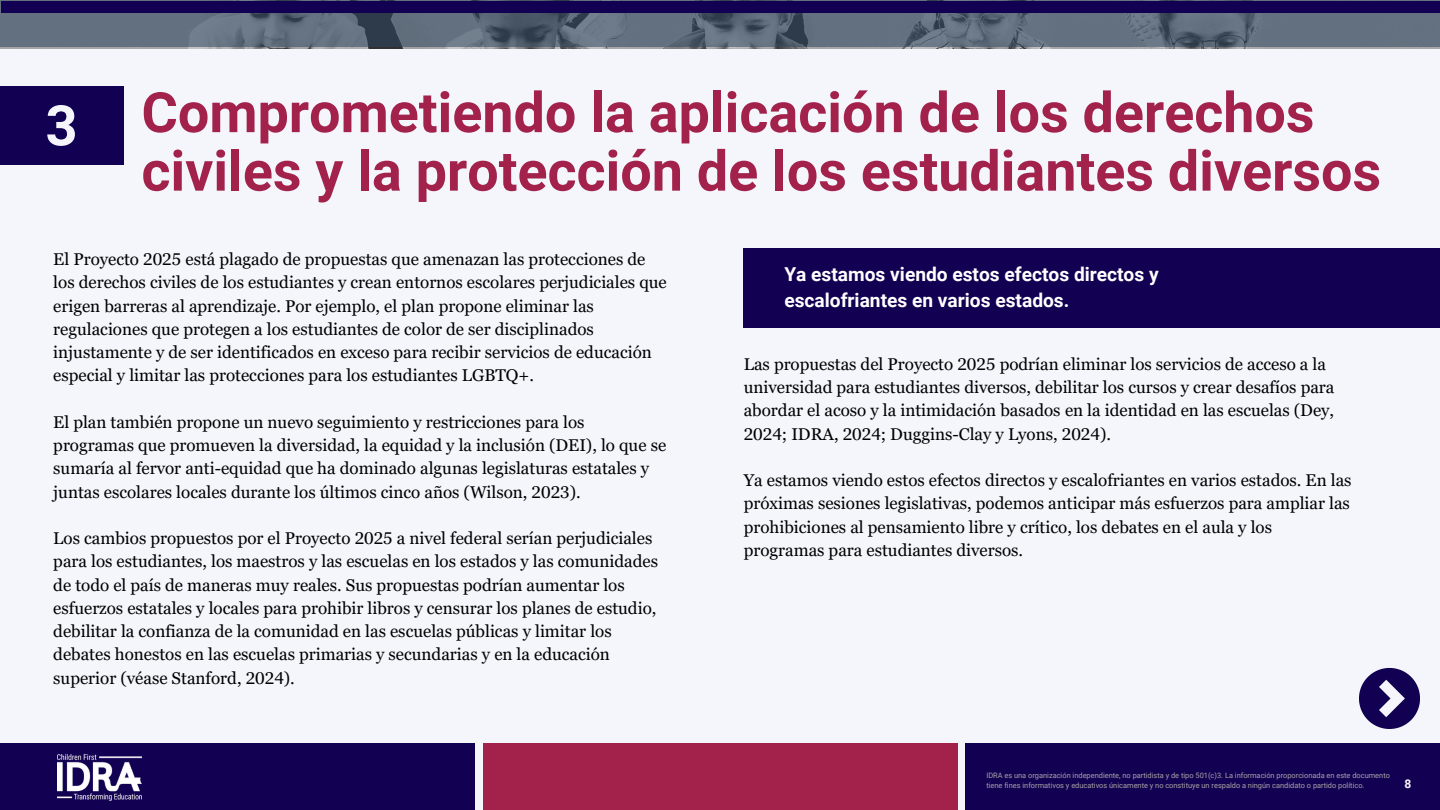
<style>
.page{position:relative;width:1440px;height:810px;background:#f4f6fc}
.page>*{position:absolute;margin:0;border:0;box-sizing:border-box;transform-origin:0 0}
.t1{font:700 56px "Roboto";color:#f4f6fc}
.t2{font:700 55.7px/58.5px "Roboto";color:#a2224c}
.t3{font:700 19.2px/26.2px "Roboto";color:#fff}
.t4{font:17px/23.2px "Georgia Pro";color:#000}
.t5{font:700 12px "Roboto";color:#f4f6fc}
.t6{font:7.4px/10px "Roboto";color:#a6a6a6}
</style>
<div class="page">
<div style="left:966px;top:743px;width:474px;height:67px;background:#120052"></div>
<div style="left:483px;top:743px;width:474px;height:67px;background:#a2224c"></div>
<div style="left:0;top:743px;width:474px;height:67px;background:#120052"></div>
<svg style="left:1359px;top:668px;width:61px;height:61px"></svg>
<div style="left:744px;top:248px;width:696px;height:80px;background:#120052"></div>
<img style="left:57px;top:755px;width:84px;height:45px">
<img style="left:0;top:47px;width:1440px;height:2px">
<svg style="left:0;top:0;width:1440px;height:47px;background:#5d6a79"></svg>
<div style="left:2px;top:1px;width:1438px;height:12px;background:#120052"></div>
<div style="left:0;top:86px;width:123px;height:79px;background:#120052"></div>
<p class="t1" style="left:46px;top:93px;width:34px">3</p>
<p class="t2" style="left:141px;top:84px;width:1241px">Comprometiendo la aplicación de los derechos civiles y la protección de los estudiantes diversos</p>
<p class="t4" style="left:53px;top:248px;width:615px">El Proyecto 2025 está plagado de propuestas que amenazan las protecciones de los derechos civiles de los estudiantes y crean entornos escolares perjudiciales que erigen barreras al aprendizaje. Por ejemplo, el plan propone eliminar las regulaciones que protegen a los estudiantes de color de ser disciplinados injustamente y de ser identificados en exceso para recibir servicios de educación especial y limitar las protecciones para los estudiantes LGBTQ+.</p>
<h1 class="t4" style="left:53px;top:410px;width:614px">El plan también propone un nuevo seguimiento y restricciones para los programas que promueven la diversidad, la equidad y la inclusión (DEI), lo que se sumaría al fervor anti-equidad que ha dominado algunas legislaturas estatales y juntas escolares locales durante los últimos cinco años (Wilson, 2023).</h1>
<h3 class="t4" style="left:53px;top:527px;width:606px">Los cambios propuestos por el Proyecto 2025 a nivel federal serían perjudiciales para los estudiantes, los maestros y las escuelas en los estados y las comunidades de todo el país de maneras muy reales. Sus propuestas podrían aumentar los esfuerzos estatales y locales para prohibir libros y censurar los planes de estudio, debilitar la confianza de la comunidad en las escuelas públicas y limitar los debates honestos en las escuelas primarias y secundarias y en la educación superior (véase Stanford, 2024).</h3>
<h2 class="t3" style="left:784px;top:261px;width:376px">Ya estamos viendo estos efectos directos y escalofriantes en varios estados.</h2>
<h3 class="t4" style="left:744px;top:352px;width:592px">Las propuestas del Proyecto 2025 podrían eliminar los servicios de acceso a la universidad para estudiantes diversos, debilitar los cursos y crear desafíos para abordar el acoso y la intimidación basados en la identidad en las escuelas (Dey, 2024; IDRA, 2024; Duggins-Clay y Lyons, 2024).</h3>
<h3 class="t4" style="left:744px;top:469px;width:609px">Ya estamos viendo estos efectos directos y escalofriantes en varios estados. En las próximas sesiones legislativas, podemos anticipar más esfuerzos para ampliar las prohibiciones al pensamiento libre y crítico, los debates en el aula y los programas para estudiantes diversos.</h3>
<h3 class="t6" style="left:986px;top:770px;width:405px">IDRA es una organización independiente, no partidista y de tipo 501(c)3. La información proporcionada en este documento tiene fines informativos y educativos únicamente y no constituye un respaldo a ningún candidato o partido político.</h3>
<p class="t5" style="left:1405px;top:777px;width:8px">8</p>
</div>
